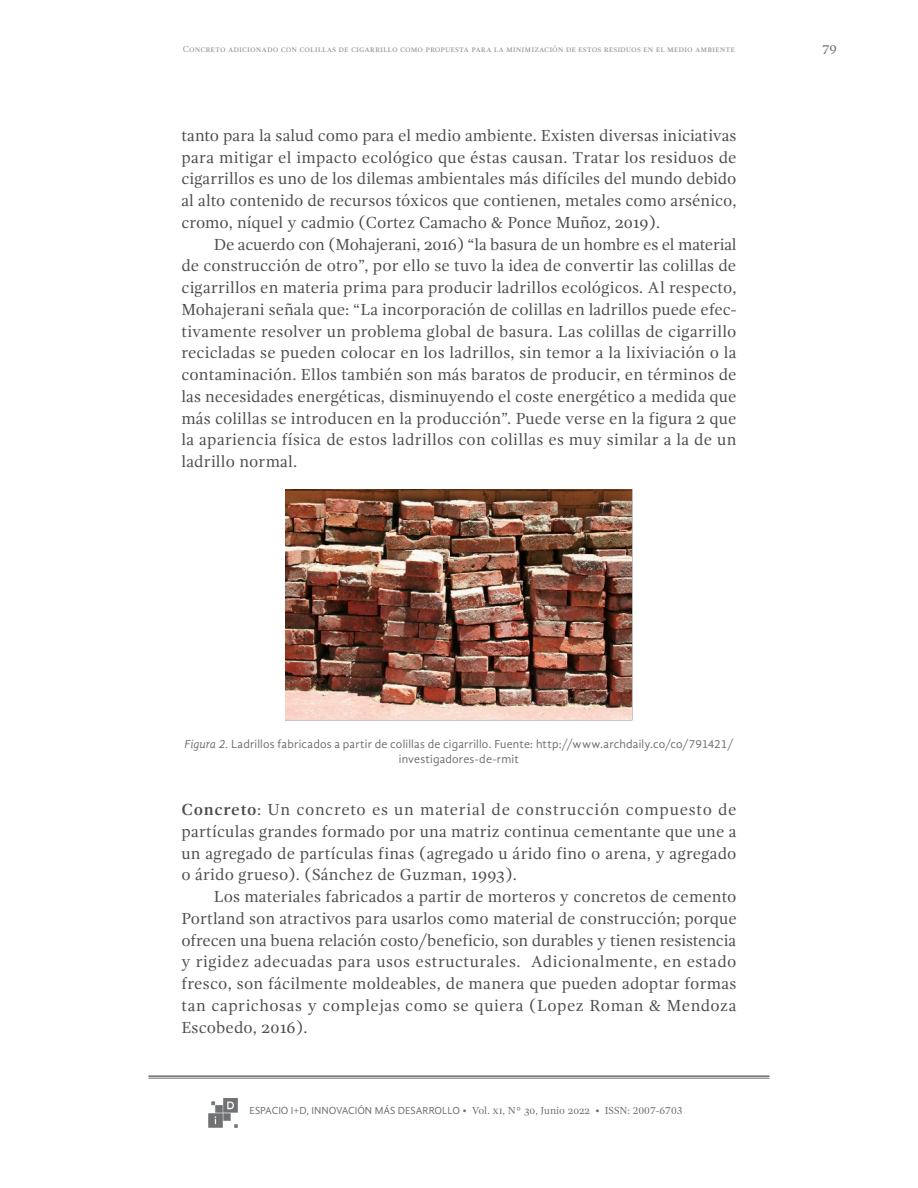
<style>
.page{position:relative;width:918px;height:1188px;background:#fff}
.page>*{position:absolute;margin:0;border:0;box-sizing:border-box;transform-origin:0 0}
.Párrafo_s{font:16.5px/21.8px "Gandhi Serif";letter-spacing:.005em;color:#4b4c4d;text-align:justify}
.Párrafo_p{font:16.5px/21.8px "Gandhi Serif";letter-spacing:.015em;color:#4b4c4d;text-align:justify}
.t1{font:13.5px "Gandhi Serif";color:#6c6d70}
.pie_de_foto{font:12px/14.4px "Gandhi Sans";letter-spacing:.01em;color:#6c6d70;text-align:center}
.t2{font:10.5px "Gandhi Serif";color:#6c6d70}
.t3{font:9px "Gandhi Serif";color:#939598}
.s1{font-style:italic}
.s2{font-weight:700}
.s3{font-family:"Gandhi Sans"}
</style>
<div class="page">
<hr style="left:148px;top:1075px;width:622px;height:2px;background:#6c6d70">
<hr style="left:148px;top:1078px;width:622px;height:1px;background:#6c6d70">
<img style="left:208px;top:1098px;width:30px;height:29px">
<img style="left:286px;top:489px;width:346px;height:232px">
<p class="t3" style="left:183px;top:44px;width:554px">Concreto adicionado con colillas de cigarrillo como propuesta para la minimización de estos residuos en el medio ambiente</p>
<p class="t1" style="left:822px;top:42px;width:16px">79</p>
<p class="Párrafo_s" style="left:181px;top:125px;width:557px">tanto para la salud como para el medio ambiente. Existen diversas iniciativas para mitigar el impacto ecológico que éstas causan. Tratar los residuos de cigarrillos es uno de los dilemas ambientales más difíciles del mundo debido al alto contenido de recursos tóxicos que contienen, metales como arsénico, cromo, níquel y cadmio (Cortez Camacho &amp; Ponce Muñoz, 2019).</p>
<p class="Párrafo_s" style="left:181px;top:233px;width:557px;text-indent:32px">De acuerdo con (Mohajerani, 2016) “la basura de un hombre es el material de construcción de otro”, por ello se tuvo la idea de convertir las colillas de cigarrillos en materia prima para producir ladrillos ecológicos. Al respecto, Mohajerani señala que: “La incorporación de colillas en ladrillos puede efec&shy;tivamente resolver un problema global de basura. Las colillas de cigarrillo recicladas se pueden colocar en los ladrillos, sin temor a la lixiviación o la contaminación. Ellos también son más baratos de producir, en términos de las necesidades energéticas, disminuyendo el coste energético a medida que más colillas se introducen en la producción”. Puede verse en la figura 2 que la apariencia física de estos ladrillos con colillas es muy similar a la de un ladrillo normal.</p>
<p class="pie_de_foto" style="left:184px;top:737px;width:551px"><span class="s1">Figura 2.</span> Ladrillos fabricados a partir de colillas de cigarrillo. Fuente: http://www.archdaily.co/co/791421/ investigadores-de-rmit</p>
<p class="Párrafo_p" style="left:181px;top:799px;width:557px"><span class="s2">Concreto</span>: Un concreto es un material de construcción compuesto de partículas grandes formado por una matriz continua cementante que une a un agregado de partículas finas (agregado u árido fino o arena, y agregado o árido grueso). (Sánchez de Guzman, 1993).</p>
<p class="Párrafo_s" style="left:181px;top:886px;width:557px;text-indent:32px">Los materiales fabricados a partir de morteros y concretos de cemento Portland son atractivos para usarlos como material de construcción; porque ofrecen una buena relación costo/beneficio, son durables y tienen resistencia y rigidez adecuadas para usos estructurales. Adicionalmente, en estado fresco, son fácilmente moldeables, de manera que pueden adoptar formas tan caprichosas y complejas como se quiera (Lopez Roman &amp; Mendoza Escobedo, 2016).</p>
<p class="t2" style="left:250px;top:1105px;width:435px"><span class="s3">ESPACIO I+D, INNOVACIÓN MÁS DESARROLLO</span> <span class="s1">•</span> Vol. xi, N° 30, Junio 2022 • ISSN: 2007-6703</p>
</div>
